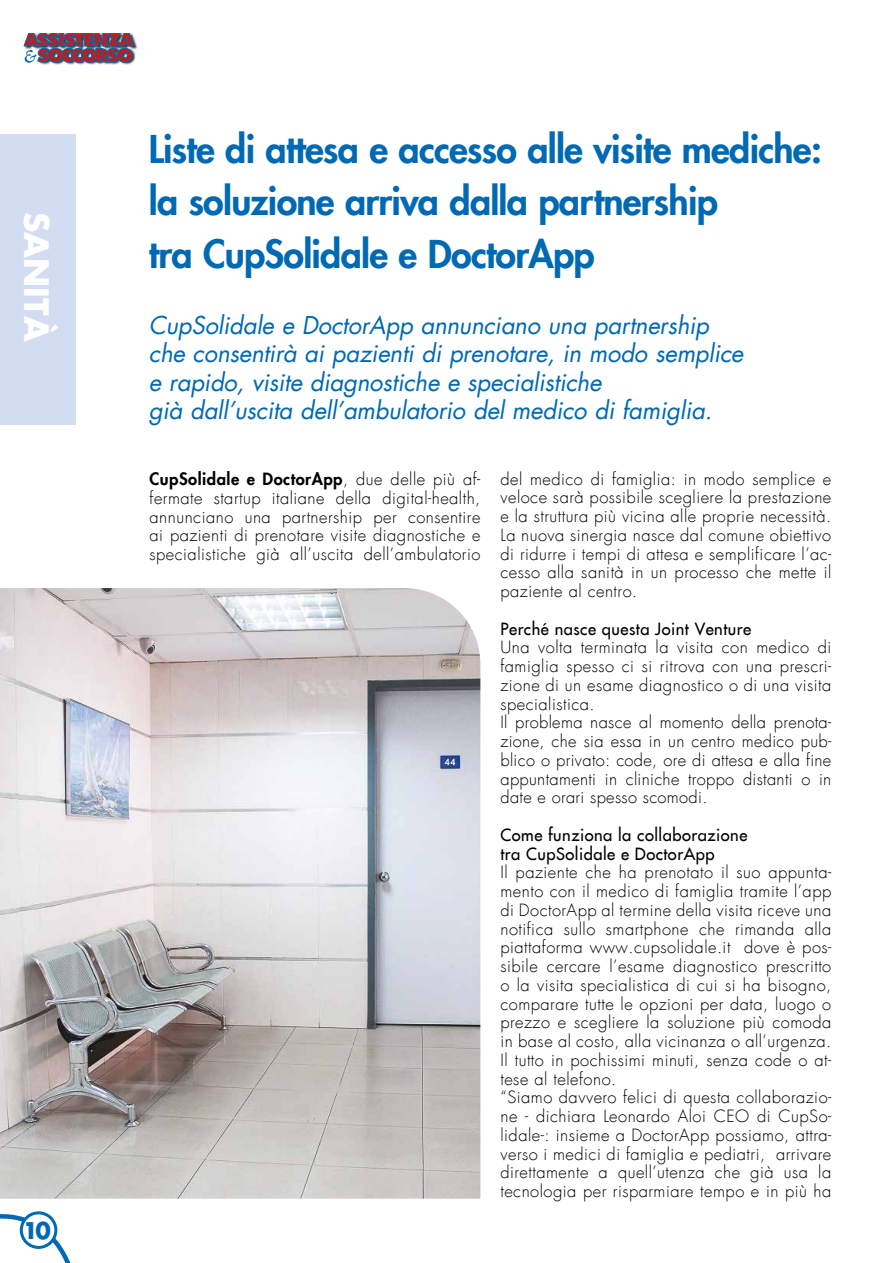
<style>
.page{position:relative;width:893px;height:1263px;background:#fff}
.page>*{position:absolute;margin:0;border:0;box-sizing:border-box;transform-origin:0 0}
.t1{font:800 37.5px/52.5px "Futura LT";letter-spacing:-.02em;color:#0069b4}
.t2{font:700 33px "Futura LT";color:#fff}
.t3{font:italic 24px/28.5px "Futura LT";letter-spacing:-.01em;color:#0069b4}
.t4{font:700 22.5px "Futura LT";color:#0069b4}
.t5{font:300 16.5px/18.8px "Futura LT";letter-spacing:.03em;color:#000;text-align:justify}
.t6{font:16.5px/18.8px "Futura LT";letter-spacing:.03em;color:#000}
.s1{font-weight:800}
</style>
<div class="page">
<img style="left:39px;top:63px;width:93px;height:2px">
<svg style="left:23px;top:33px;width:115px;height:30px;background:#805a70"></svg>
<div style="left:0;top:134px;width:76px;height:290px;background:#d3ddf2"></div>
<svg style="left:0;top:1214px;width:71px;height:49px"></svg>
<div style="left:21px;top:1213px;width:35px;height:34px;background:#fff;border-radius:50%"></div>
<div style="left:20px;top:1211px;width:37px;height:38px;border:3px solid #0069b4;border-radius:50%"></div>
<img style="left:0;top:588px;width:480px;height:611px">
<h2 class="t2" style="left:59px;top:212px;width:131px;rotate:90deg">SANITÀ</h2>
<h3 class="t4" style="left:23px;top:1215px;width:30px">10</h3>
<h1 class="t1" style="left:149px;top:122px;width:674px">Liste di attesa e accesso alle visite mediche: la soluzione arriva dalla partnership<br>tra CupSolidale e DoctorApp</h1>
<h3 class="t3" style="left:149px;top:311px;width:596px">CupSolidale e DoctorApp annunciano una partnership che consentirà ai pazienti di prenotare, in modo semplice e rapido, visite diagnostiche e specialistiche<br>già dall’uscita dell’ambulatorio del medico di famiglia.</h3>
<p class="t5" style="left:150px;top:470px;width:332px"><span class="s1">CupSolidale e DoctorApp</span>, due delle più af&shy;fermate startup italiane della digital-health, annunciano una partnership per consentire ai pazienti di prenotare visite diagnostiche e specialistiche già all’uscita dell’ambulatorio</p>
<p class="t5" style="left:500px;top:470px;width:332px">del medico di famiglia: in modo semplice e veloce sarà possibile scegliere la prestazione e la struttura più vicina alle proprie necessità.<br>La nuova sinergia nasce dal comune obiettivo di ridurre i tempi di attesa e semplificare l’ac&shy;cesso alla sanità in un processo che mette il paziente al centro.</p>
<p class="t6" style="left:500px;top:619px;width:252px">Perché nasce questa Joint Venture</p>
<p class="t5" style="left:500px;top:639px;width:332px;text-align:left">Una volta terminata la visita con medico di famiglia spesso ci si ritrova con una prescri&shy;zione di un esame diagnostico o di una visita specialistica.<br>Il problema nasce al momento della prenota&shy;zione, che sia essa in un centro medico pub&shy;blico o privato: code, ore di attesa e alla fine appuntamenti in cliniche troppo distanti o in date e orari spesso scomodi.</p>
<p class="t6" style="left:500px;top:825px;width:248px">Come funziona la collaborazione tra CupSolidale e DoctorApp</p>
<p class="t5" style="left:500px;top:863px;width:332px;text-align:left">Il paziente che ha prenotato il suo appunta&shy;mento con il medico di famiglia tramite l’app di DoctorApp al termine della visita riceve una notifica sullo smartphone che rimanda alla piattaforma www.cupsolidale.it dove è pos&shy;sibile cercare l’esame diagnostico prescritto o la visita specialistica di cui si ha bisogno, comparare tutte le opzioni per data, luogo o prezzo e scegliere la soluzione più comoda in base al costo, alla vicinanza o all’urgenza.<br>Il tutto in pochissimi minuti, senza code o at&shy;tese al telefono.<br>“Siamo davvero felici di questa collaborazio&shy;ne - dichiara Leonardo Aloi CEO di CupSo&shy;lidale-: insieme a DoctorApp possiamo, attra&shy;verso i medici di famiglia e pediatri, arrivare direttamente a quell’utenza che già usa la tecnologia per risparmiare tempo e in più ha</p>
</div>
